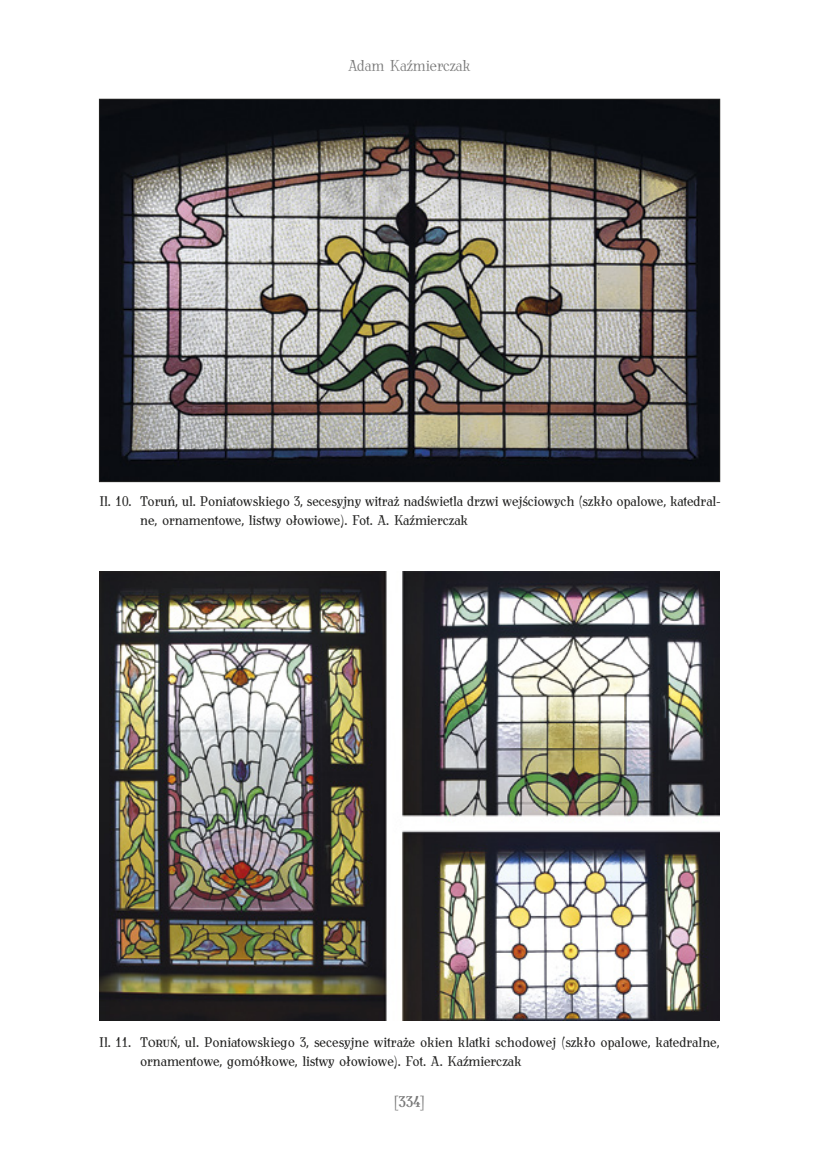
<style>
.page{position:relative;width:819px;height:1166px;background:#fff}
.page>*{position:absolute;margin:0;border:0;box-sizing:border-box;transform-origin:0 0}
.t1{font:300 15.75px "Antykwa Torunska Cond";letter-spacing:-.01em;color:#787878}
.t2{font:15.75px "Antykwa Torunska Cond Med";color:#787878}
.t3{font:14px/19.2px "Antykwa Torunska Cond";letter-spacing:-.01em;color:#222221}
</style>
<div class="page">
<img style="left:101px;top:101px;width:617px;height:379px">
<img style="left:99px;top:571px;width:620px;height:449px">
<p class="t1" style="left:348px;top:54px;width:124px">Adam Kaźmierczak</p>
<p class="t3" style="left:140px;top:491px;width:581px;text-indent:-41px">Il. 10. Toruń, ul. Poniatowskiego 3, secesyjny witraż nadświetla drzwi wejściowych (szkło opalowe, katedral&shy;ne, ornamentowe, listwy ołowiowe). Fot. A. Kaźmierczak</p>
<p class="t3" style="left:140px;top:1031px;width:581px;text-indent:-41px">Il. 11. Toruń, ul. Poniatowskiego 3, secesyjne witraże okien klatki schodowej (szkło opalowe, katedralne, ornamentowe, gomółkowe, listwy ołowiowe). Fot. A. Kaźmierczak</p>
<p class="t2" style="left:394px;top:1089px;width:31px">[334]</p>
</div>
